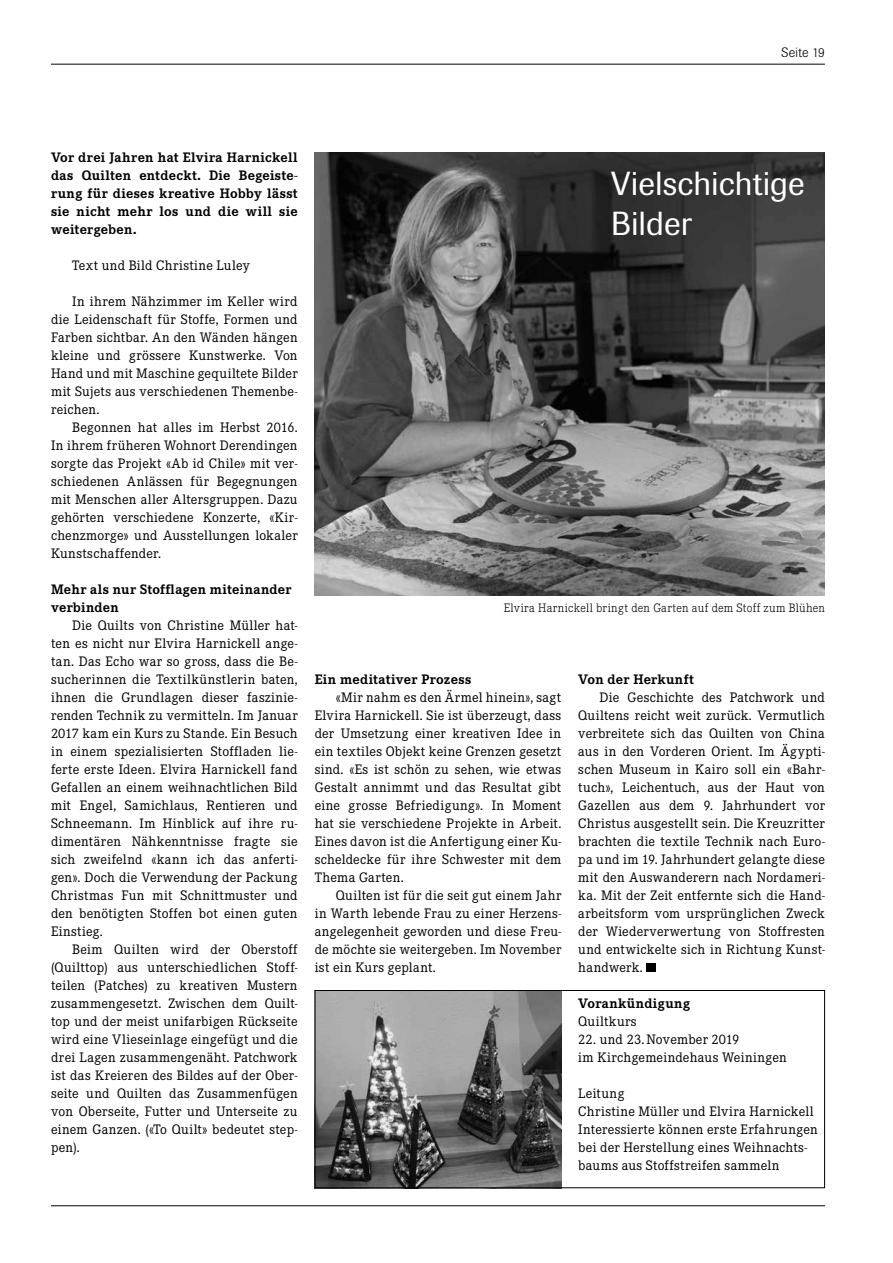
<style>
.page{position:relative;width:893px;height:1263px;background:#fff}
.page>*{position:absolute;margin:0;border:0;box-sizing:border-box;transform-origin:0 0}
.t1{font:33px/39.8px "Imago";color:#fff}
.t2{font:13.5px/18px "Corporate EBQ";letter-spacing:.015em;color:#000;text-align:justify}
.t3{font:700 13.5px/18px "Corporate EBQ";letter-spacing:.02em;color:#000;text-align:justify}
.t4{font:13.5px "Corporate EBQ";letter-spacing:.035em;color:#000}
.t5{font:300 13.5px "Imago";letter-spacing:.015em;color:#000}
.t6{font:300 12px "Corporate EBQ";letter-spacing:.03em;color:#000}
</style>
<div class="page">
<hr style="left:51px;top:64px;width:774px;height:1px;background:#000">
<hr style="left:51px;top:1205px;width:774px;height:1px;background:#000">
<img style="left:315px;top:152px;width:510px;height:444px">
<img style="left:317px;top:992px;width:244px;height:194px">
<div style="left:646px;top:963px;width:10px;height:9px;background:#000"></div>
<div style="left:315px;top:990px;width:510px;height:198px;border:1px solid #000"></div>
<p class="t5" style="left:782px;top:45px;width:45px">Seite 19</p>
<p class="t3" style="left:51px;top:148px;width:248px">Vor drei Jahren hat Elvira Harnickell das Quilten entdeckt. Die Begeiste&shy;rung für dieses kreative Hobby lässt sie nicht mehr los und die will sie weitergeben.</p>
<p class="t2" style="left:72px;top:256px;width:179px">Text und Bild Christine Luley</p>
<p class="t2" style="left:51px;top:292px;width:248px;text-indent:21px">In ihrem Nähzimmer im Keller wird die Leidenschaft für Stoffe, Formen und Farben sichtbar. An den Wänden hängen kleine und grössere Kunstwerke. Von Hand und mit Maschine gequiltete Bilder mit Sujets aus verschiedenen Themenbe&shy;reichen.</p>
<p class="t2" style="left:51px;top:418px;width:248px;text-indent:21px">Begonnen hat alles im Herbst 2016.<br>In ihrem früheren Wohnort Derendingen sorgte das Projekt «Ab id Chile» mit ver&shy;schiedenen Anlässen für Begegnungen mit Menschen aller Altersgruppen. Dazu gehörten verschiedene Konzerte, «Kir&shy;chenzmorge» und Ausstellungen lokaler Kunstschaffender.</p>
<p class="t3" style="left:51px;top:580px;width:242px">Mehr als nur Stofflagen miteinander verbinden</p>
<p class="t2" style="left:51px;top:616px;width:248px;text-indent:21px">Die Quilts von Christine Müller hat&shy;ten es nicht nur Elvira Harnickell ange&shy;tan. Das Echo war so gross, dass die Be&shy;sucherinnen die Textilkünstlerin baten, ihnen die Grundlagen dieser faszinie&shy;renden Technik zu vermitteln. Im Januar 2017 kam ein Kurs zu Stande. Ein Besuch in einem spezialisierten Stoffladen lie&shy;ferte erste Ideen. Elvira Harnickell fand Gefallen an einem weihnachtlichen Bild mit Engel, Samichlaus, Rentieren und Schneemann. Im Hinblick auf ihre ru&shy;dimentären Nähkenntnisse fragte sie sich zweifelnd «kann ich das anferti&shy;gen». Doch die Verwendung der Packung Christmas Fun mit Schnittmuster und den benötigten Stoffen bot einen guten Einstieg.</p>
<p class="t2" style="left:51px;top:940px;width:248px;text-indent:21px">Beim Quilten wird der Oberstoff (Quilttop) aus unterschiedlichen Stoff&shy;teilen (Patches) zu kreativen Mustern zusammengesetzt. Zwischen dem Quilt&shy;top und der meist unifarbigen Rückseite wird eine Vlieseinlage eingefügt und die drei Lagen zusammengenäht. Patchwork ist das Kreieren des Bildes auf der Ober&shy;seite und Quilten das Zusammenfügen von Oberseite, Futter und Unterseite zu einem Ganzen. («To Quilt» bedeutet step&shy;pen).</p>
<h1 class="t1" style="left:611px;top:164px;width:195px">Vielschichtige<br>Bilder</h1>
<p class="t6" style="left:504px;top:601px;width:323px">Elvira Harnickell bringt den Garten auf dem Stoff zum Blühen</p>
<p class="t3" style="left:315px;top:670px;width:158px">Ein meditativer Prozess</p>
<p class="t2" style="left:315px;top:688px;width:248px;text-indent:21px">«Mir nahm es den Ärmel hinein», sagt Elvira Harnickell. Sie ist überzeugt, dass der Umsetzung einer kreativen Idee in ein textiles Objekt keine Grenzen gesetzt sind. «Es ist schön zu sehen, wie etwas Gestalt annimmt und das Resultat gibt eine grosse Befriedigung». In Moment hat sie verschiedene Projekte in Arbeit.<br>Eines davon ist die Anfertigung einer Ku&shy;scheldecke für ihre Schwester mit dem Thema Garten.</p>
<p class="t2" style="left:315px;top:886px;width:248px;text-indent:21px">Quilten ist für die seit gut einem Jahr in Warth lebende Frau zu einer Herzens&shy;angelegenheit geworden und diese Freu&shy;de möchte sie weitergeben. Im November ist ein Kurs geplant.</p>
<p class="t3" style="left:578px;top:670px;width:117px">Von der Herkunft</p>
<p class="t2" style="left:578px;top:688px;width:248px;text-indent:21px">Die Geschichte des Patchwork und Quiltens reicht weit zurück. Vermutlich verbreitete sich das Quilten von China aus in den Vorderen Orient. Im Ägypti&shy;schen Museum in Kairo soll ein «Bahr&shy;tuch», Leichentuch, aus der Haut von Gazellen aus dem 9. Jahrhundert vor Christus ausgestellt sein. Die Kreuzritter brachten die textile Technik nach Euro&shy;pa und im 19. Jahrhundert gelangte diese mit den Auswanderern nach Nordameri&shy;ka. Mit der Zeit entfernte sich die Hand&shy;arbeitsform vom ursprünglichen Zweck der Wiederverwertung von Stoffresten und entwickelte sich in Richtung Kunst&shy;handwerk.</p>
<p class="t3" style="left:578px;top:994px;width:113px">Vorankündigung</p>
<p class="t4" style="left:578px;top:1013px;width:60px">Quiltkurs</p>
<p class="t2" style="left:578px;top:1030px;width:210px">22. und 23. November 2019<br>im Kirchgemeindehaus Weiningen</p>
<p class="t2" style="left:578px;top:1084px;width:241px;text-align:left">Leitung<br>Christine Müller und Elvira Harnickell<br>Interessierte können erste Erfahrungen bei der Herstellung eines Weihnachts&shy;baums aus Stoffstreifen sammeln</p>
</div>
